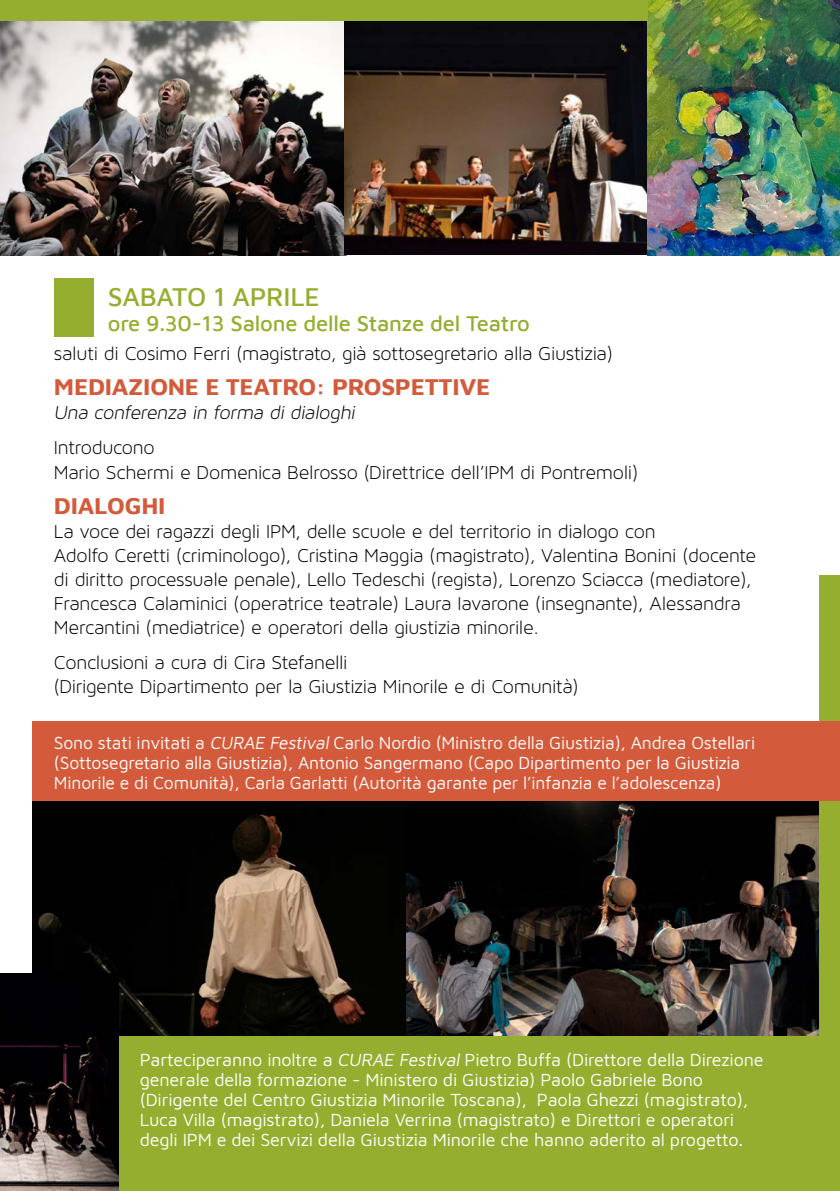
<style>
.page{position:relative;width:840px;height:1191px;background:#fff}
.page>*{position:absolute;margin:0;border:0;box-sizing:border-box;transform-origin:0 0}
.t1{font:500 26.4px "Maven Pro";letter-spacing:-.01em;color:#95ae30}
.t2{font:700 24px "Maven Pro";letter-spacing:-.01em;color:#d35a3a}
.t3{font:500 22px "Maven Pro";letter-spacing:-.01em;color:#95ae30}
.t4{font:300 20px/24px "Maven Pro Light 300";letter-spacing:-.02em;color:#000}
.t5{font:italic 300 20px "Maven Pro Light 300";color:#000}
.t6{font:18px/20px "Maven Pro";letter-spacing:-.01em;color:#fff}
.s1{font-style:italic}
</style>
<div class="page">
<div style="left:113px;top:974px;width:726px;height:217px;background:#95ae30"></div>
<img style="left:32px;top:800px;width:374px;height:235px">
<img style="left:406px;top:800px;width:413px;height:235px">
<div style="left:819px;top:575px;width:20px;height:616px;background:#95ae30"></div>
<img style="left:0;top:20px;width:344px;height:235px">
<img style="left:344px;top:20px;width:302px;height:235px">
<img style="left:646px;top:0;width:193px;height:255px">
<div style="left:54px;top:278px;width:40px;height:58px;background:#95ae30"></div>
<div style="left:0;top:0;width:646px;height:20px;background:#95ae30"></div>
<div style="left:32px;top:720px;width:807px;height:80px;background:#d35a3a"></div>
<img style="left:0;top:973px;width:119px;height:218px">
<h1 class="t1" style="left:108px;top:279px;width:213px">SABATO 1 APRILE</h1>
<p class="t3" style="left:108px;top:308px;width:423px">ore 9.30-13 Salone delle Stanze del Teatro</p>
<p class="t4" style="left:54px;top:341px;width:560px">saluti di Cosimo Ferri (magistrato, già sottosegretario alla Giustizia)</p>
<h2 class="t2" style="left:54px;top:370px;width:438px">MEDIAZIONE E TEATRO: PROSPETTIVE</h2>
<p class="t5" style="left:54px;top:401px;width:306px">Una conferenza in forma di dialoghi</p>
<p class="t4" style="left:54px;top:436px;width:585px">Introducono<br>Mario Schermi e Domenica Belrosso (Direttrice dell’IPM di Pontremoli)</p>
<h2 class="t2" style="left:54px;top:488px;width:113px">DIALOGHI</h2>
<p class="t4" style="left:54px;top:519px;width:703px">La voce dei ragazzi degli IPM, delle scuole e del territorio in dialogo con<br>Adolfo Ceretti (criminologo), Cristina Maggia (magistrato), Valentina Bonini (docente di diritto processuale penale), Lello Tedeschi (regista), Lorenzo Sciacca (mediatore), Francesca Calaminici (operatrice teatrale) Laura Iavarone (insegnante), Alessandra Mercantini (mediatrice) e operatori della giustizia minorile.</p>
<p class="t4" style="left:54px;top:650px;width:526px">Conclusioni a cura di Cira Stefanelli<br>(Dirigente Dipartimento per la Giustizia Minorile e di Comunità)</p>
<p class="t6" style="left:54px;top:732px;width:702px">Sono stati invitati a <span class="s1">CURAE Festival</span> Carlo Nordio (Ministro della Giustizia), Andrea Ostellari (Sottosegretario alla Giustizia), Antonio Sangermano (Capo Dipartimento per la Giustizia<br>Minorile e di Comunità), Carla Garlatti (Autorità garante per l’infanzia e l’adolescenza)</p>
<p class="t6" style="left:140px;top:1048px;width:625px">Parteciperanno inoltre a <span class="s1">CURAE Festival</span> Pietro Buffa (Direttore della Direzione generale della formazione - Ministero di Giustizia) Paolo Gabriele Bono (Dirigente del Centro Giustizia Minorile Toscana), Paola Ghezzi (magistrato), Luca Villa (magistrato), Daniela Verrina (magistrato) e Direttori e operatori degli IPM e dei Servizi della Giustizia Minorile che hanno aderito al progetto.</p>
</div>
